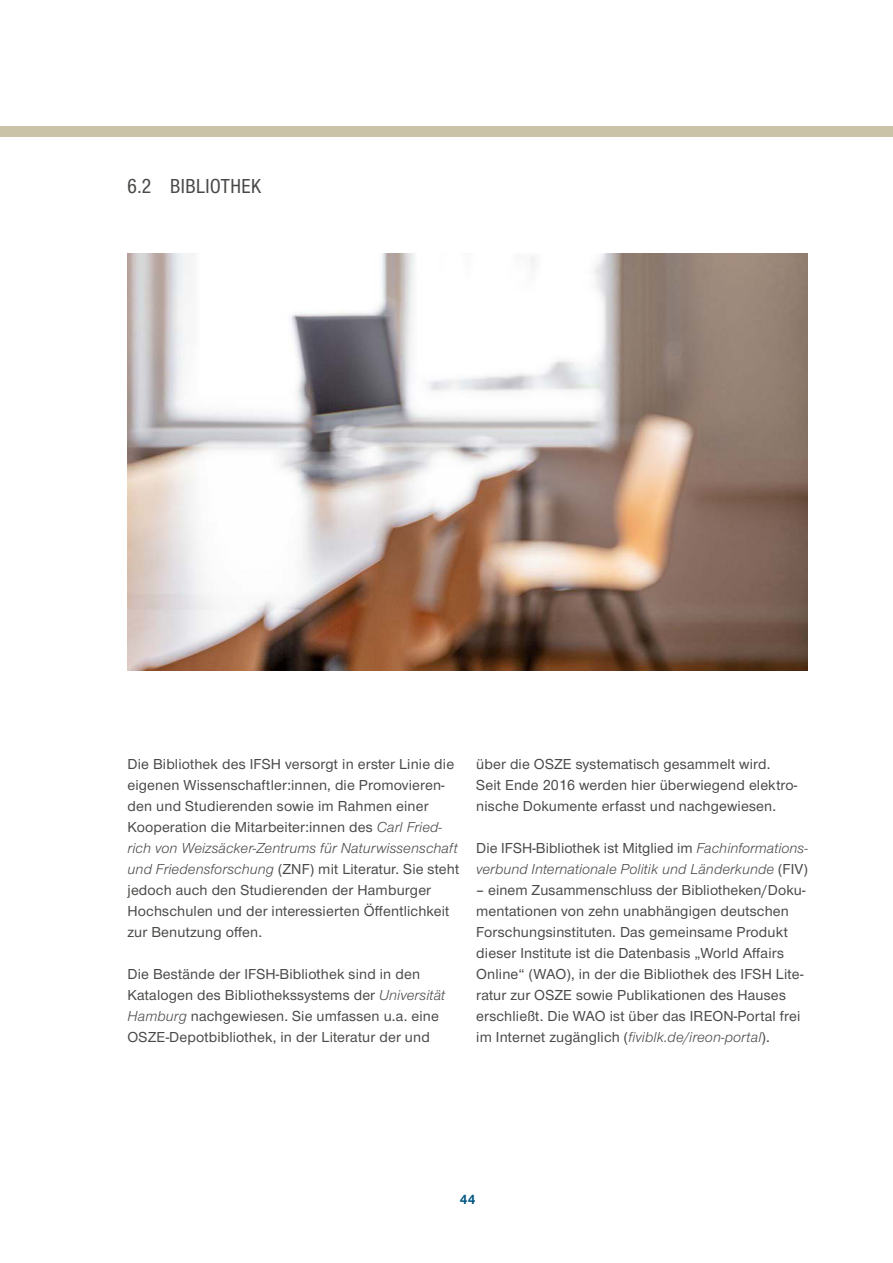
<style>
.page{position:relative;width:893px;height:1263px;background:#fff}
.page>*{position:absolute;margin:0;border:0;box-sizing:border-box;transform-origin:0 0}
.JB_Überschrift_2{font:500 21px "Nimbus San Nov Con";letter-spacing:.02em;color:#494948}
.JB_Fließtext__zweispaltig__mit_Abstand{font:500 15px/21px "Nimbus San Nov";letter-spacing:.01em;color:#494948}
.JB_Fließtext__zweispaltig__mit_Abstand-2{font:italic 15px/21px "Nimbus San Nov";letter-spacing:.005em;color:#494948}
.t1{font:700 13.5px "Nimbus San Nov";color:#005782}
.s1{font-weight:400;font-style:italic}
.s2{font-weight:500;font-style:normal}
</style>
<div class="page">
<div style="left:0;top:127px;width:893px;height:10px;background:#cac3a7"></div>
<img style="left:128px;top:253px;width:680px;height:417px">
<p class="JB_Überschrift_2" style="left:128px;top:172px;width:135px">6.2 BIBLIOTHEK</p>
<p class="JB_Fließtext__zweispaltig__mit_Abstand" style="left:128px;top:753px;width:333px">Die Bibliothek des IFSH versorgt in erster Linie die eigenen Wissenschaftler:innen, die Promovieren&shy;den und Studierenden sowie im Rahmen einer Kooperation die Mitarbeiter:innen des <span class="s1">Carl Fried&shy;rich von Weizsäcker-Zentrums für Naturwissenschaft und Friedensforschung</span> (ZNF) mit Literatur. Sie steht jedoch auch den Studierenden der Hamburger Hochschulen und der interessierten Öffentlichkeit zur Benutzung offen.</p>
<p class="JB_Fließtext__zweispaltig__mit_Abstand" style="left:128px;top:963px;width:319px">Die Bestände der IFSH-Bibliothek sind in den Katalogen des Bibliothekssystems der <span class="s1">Universität Hamburg</span> nachgewiesen. Sie umfassen u.a. eine OSZE-Depotbibliothek, in der Literatur der und</p>
<p class="JB_Fließtext__zweispaltig__mit_Abstand" style="left:476px;top:753px;width:323px">über die OSZE systematisch gesammelt wird.<br>Seit Ende 2016 werden hier überwiegend elektro&shy;nische Dokumente erfasst und nachgewiesen.</p>
<p class="JB_Fließtext__zweispaltig__mit_Abstand-2" style="left:476px;top:837px;width:333px"><span class="s2">Die IFSH-Bibliothek ist Mitglied im</span> Fachinformations&shy;verbund Internationale Politik und Länderkunde <span class="s2">(FIV)</span></p>
<p class="JB_Fließtext__zweispaltig__mit_Abstand" style="left:476px;top:879px;width:331px">– einem Zusammenschluss der Bibliotheken/Doku&shy;mentationen von zehn unabhängigen deutschen Forschungsinstituten. Das gemeinsame Produkt dieser Institute ist die Datenbasis „World Affairs Online“ (WAO), in der die Bibliothek des IFSH Lite&shy;ratur zur OSZE sowie Publikationen des Hauses erschließt. Die WAO ist über das IREON-Portal frei im Internet zugänglich (<span class="s1">fiviblk.de/ireon-portal</span>).</p>
<p class="t1" style="left:460px;top:1190px;width:17px">44</p>
</div>
